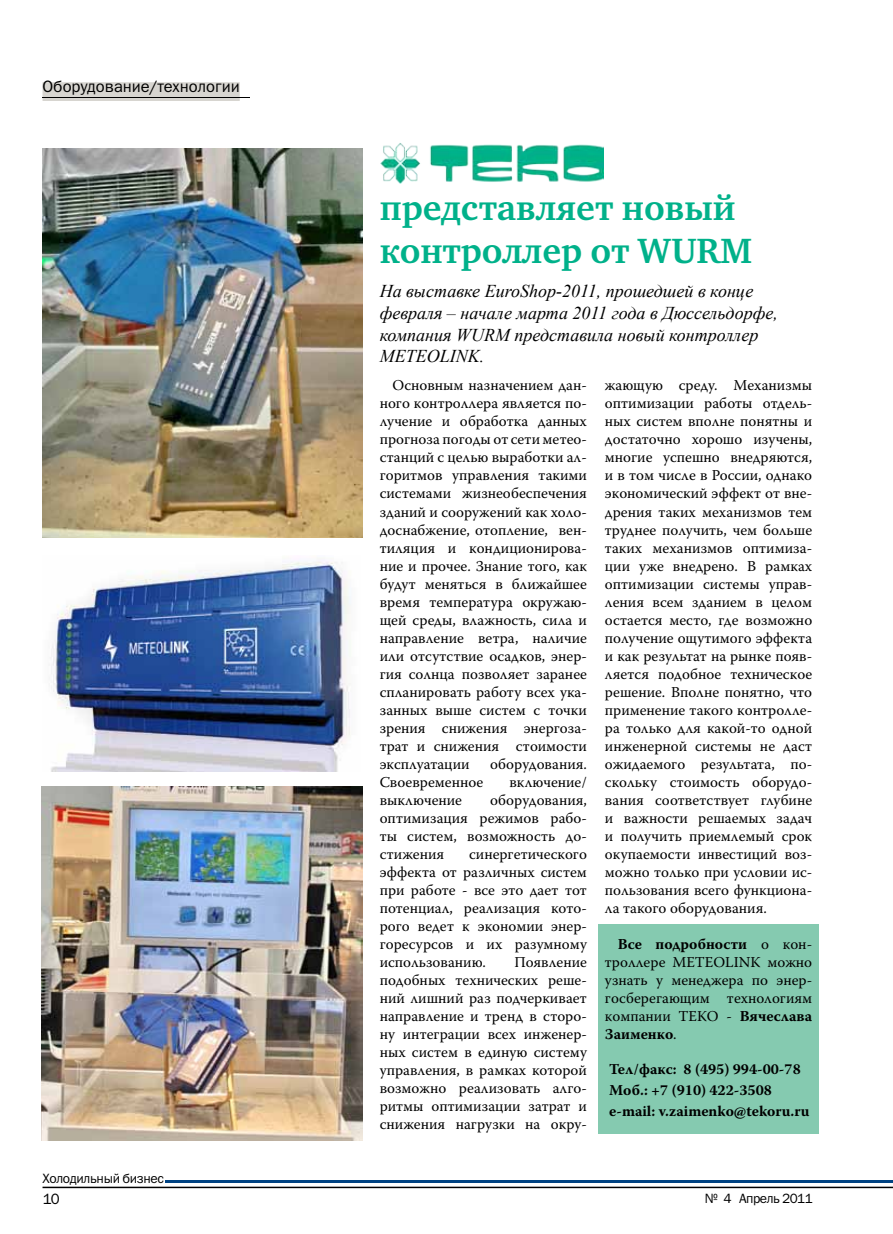
<style>
.page{position:relative;width:893px;height:1234px;background:#fff}
.page>*{position:absolute;margin:0;border:0;box-sizing:border-box;transform-origin:0 0}
.t1{font:700 36px/43.2px "Charter ITC";color:#00b18a}
.t2{font:italic 18px/21.6px "Times New Roman";color:#000}
.t3{font:16.5px "Franklin Gothic Book C";color:#000}
.t4{font:15px/18px "Warnock Pro";color:#000;text-align:justify}
.t5{font:700 15px/21px "Warnock Pro";color:#000}
.t6{font:15px "Franklin Gothic Book C";color:#000}
.t7{font:13.5px "Franklin Gothic Book C";letter-spacing:-.025em;color:#000}
.s1{font-weight:700}
</style>
<div class="page">
<div style="left:43px;top:82px;width:197px;height:19px;background:#d7d5d0"></div>
<hr style="left:43px;top:97px;width:207px;height:1px;background:#000">
<hr style="left:43px;top:1186px;width:850px;height:1px;background:#000">
<hr style="left:166px;top:1179px;width:727px;height:3px;background:#004383">
<div style="left:598px;top:924px;width:221px;height:210px;background:#85cab0"></div>
<img style="left:50px;top:560px;width:301px;height:211px">
<img style="left:42px;top:786px;width:321px;height:354px">
<img style="left:42px;top:149px;width:321px;height:388px">
<img style="left:381px;top:143px;width:222px;height:40px">
<p class="t3" style="left:43px;top:77px;width:199px">Оборудование/технологии</p>
<h1 class="t1" style="left:380px;top:186px;width:374px">представляет новый контроллер от WURM</h1>
<p class="t2" style="left:380px;top:280px;width:400px">На выставке EuroShop-2011, прошедшей в конце февраля – начале марта 2011 года в Дюссельдорфе, компания WURM представила новый контроллер METEOLINK.</p>
<p class="t4" style="left:380px;top:376px;width:209px;text-indent:13px">Основным назначением дан&shy;ного контроллера является по&shy;лучение и обработка данных прогноза погоды от сети метео&shy;станций с целью выработки ал&shy;горитмов управления такими системами жизнеобеспечения зданий и сооружений как холо&shy;доснабжение, отопление, вен&shy;тиляция и кондиционирова&shy;ние и прочее. Знание того, как будут меняться в ближайшее время температура окружаю&shy;щей среды, влажность, сила и направление ветра, наличие или отсутствие осадков, энер&shy;гия солнца позволяет заранее спланировать работу всех ука&shy;занных выше систем с точки зрения снижения энергоза&shy;трат и снижения стоимости эксплуатации</p>
<p class="t4" style="left:490px;top:754px;width:98px">оборудования.</p>
<p class="t4" style="left:380px;top:772px;width:105px">Своевременное</p>
<p class="t4" style="left:509px;top:772px;width:79px">включение/</p>
<p class="t4" style="left:380px;top:790px;width:84px">выключение</p>
<p class="t4" style="left:380px;top:790px;width:209px;text-indent:110px">оборудования, оптимизация режимов рабо&shy;ты систем, возможность до&shy;стижения</p>
<p class="t4" style="left:380px;top:844px;width:209px;text-indent:89px">синергетического эффекта от различных систем при работе - все это дает тот потенциал, реализация кото&shy;рого ведет к экономии энер&shy;горесурсов и их разумному использованию.</p>
<p class="t4" style="left:380px;top:952px;width:209px;text-indent:135px">Появление подобных технических реше&shy;ний лишний раз подчеркивает направление и тренд в сторо&shy;ну интеграции всех инженер&shy;ных систем в единую систему управления, в рамках которой возможно реализовать алго&shy;ритмы оптимизации затрат и снижения нагрузки на окру-</p>
<p class="t4" style="left:605px;top:376px;width:209px">жающую среду. Механизмы оптимизации работы отдель&shy;ных систем вполне понятны и достаточно хорошо изучены, многие успешно внедряются, и в том числе в России, однако экономический эффект от вне&shy;дрения таких механизмов тем труднее получить, чем больше таких механизмов оптимиза&shy;ции уже внедрено. В рамках оптимизации системы управ&shy;ления всем зданием в целом остается место, где возможно получение ощутимого эффекта и как результат на рынке появ&shy;ляется подобное техническое решение. Вполне понятно, что применение такого контролле&shy;ра только для какой-то одной инженерной системы не даст ожидаемого результата, по&shy;скольку стоимость оборудо&shy;вания соответствует глубине и важности решаемых задач и получить приемлемый срок окупаемости инвестиций воз&shy;можно только при условии ис&shy;пользования всего функциона&shy;ла такого оборудования.</p>
<p class="t4" style="left:605px;top:934px;width:209px;text-indent:13px"><span class="s1">Все подробности</span> о кон&shy;троллере METEOLINK можно узнать у менеджера по энер&shy;госберегающим технологиям компании ТЕКО - <span class="s1">Вячеслава Заименко</span>.</p>
<p class="t5" style="left:609px;top:1057px;width:202px">Тел/факс: 8 (495) 994-00-78<br>Моб.: +7 (910) 422-3508 e-mail: v.zaimenko@tekoru.ru</p>
<p class="t7" style="left:43px;top:1170px;width:123px">Холодильный бизнес</p>
<p class="t6" style="left:43px;top:1190px;width:19px">10</p>
<p class="t7" style="left:705px;top:1190px;width:110px">№ 4 Апрель 2011</p>
</div>
